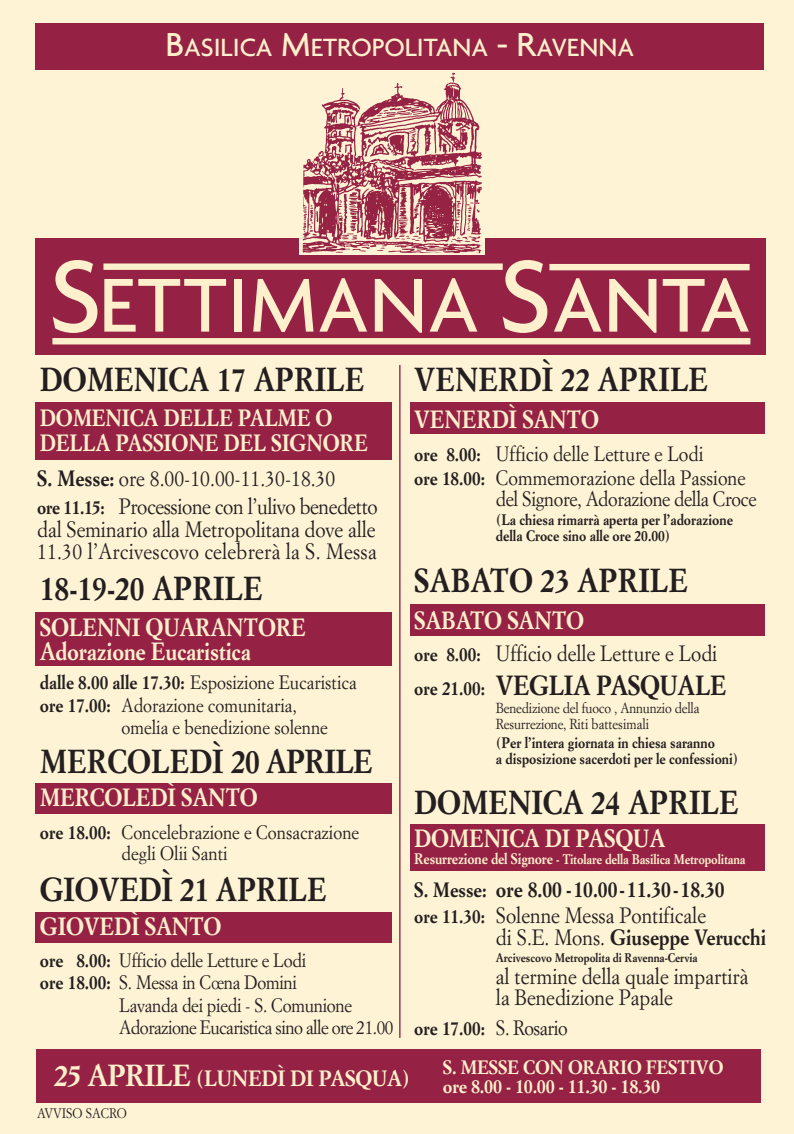
<style>
.page{position:relative;width:794px;height:1134px;background:#fef3d5}
.page>*{position:absolute;margin:0;border:0;box-sizing:border-box;transform-origin:0 0}
.t1{font:500 82.48px "Agenda";letter-spacing:.005em;color:#fef0cc}
.t2{font:700 32.72px "Simoncini Garamond";color:#231f20;scale:.9 1}
.t3{font:700 27.24px "Simoncini Garamond";letter-spacing:-.015em;color:#231f20;scale:.9 1}
.t4{font:500 27px "Agenda";color:#fef0cc}
.t5{font:700 24.52px/23.2px "Simoncini Garamond";letter-spacing:-.01em;color:#fef0cc;scale:.9 1}
.t6{font:700 23.16px/24.5px "Simoncini Garamond";letter-spacing:-.01em;color:#fef0cc;scale:.9 1}
.t7{font:21.8px/21.8px "Simoncini Garamond";color:#231f20;scale:.9 1}
.t8{font:700 21.8px/26.4px "Simoncini Garamond";color:#231f20;scale:.9 1}
.t9{font:21.8px/28.4px "Simoncini Garamond";letter-spacing:-.02em;color:#231f20;scale:.9 1}
.t10{font:700 21.8px "Simoncini Garamond";letter-spacing:-.015em;color:#fef0cc;scale:.95 1}
.t11{font:20.44px/24px "Simoncini Garamond";color:#231f20;scale:.9 1}
.t12{font:20.44px "Simoncini Garamond";letter-spacing:-.02em;color:#231f20;scale:.9 1}
.t13{font:19.08px/21.6px "Simoncini Garamond";color:#231f20;scale:.9 1}
.t14{font:700 19.08px/19.1px "Simoncini Garamond";letter-spacing:-.015em;color:#fef0cc;scale:.95 1}
.t15{font:19.08px "Simoncini Garamond";letter-spacing:-.03em;color:#231f20;scale:.9 1}
.t16{font:700 19.08px "Simoncini Garamond";color:#231f20;scale:.9 1}
.t17{font:700 15px/16.4px "Simoncini Garamond";color:#231f20;scale:.9 1}
.t18{font:14.32px/16.4px "Simoncini Garamond";letter-spacing:-.01em;color:#231f20;scale:.9 1}
.t19{font:700 13.64px "Simoncini Garamond";letter-spacing:-.01em;color:#fef0cc;scale:.9 1}
.t20{font:13.64px "Simoncini Garamond";color:#231f20;scale:.9 1}
.t21{font:700 12.28px "Simoncini Garamond";color:#231f20;scale:.9 1}
.s1{font-size:36px}
.s2{font-size:110px}
.s3{font-weight:700;font-size:19.08px}
.s4{font-weight:700}
.s5{font-size:19.08px}
.s6{font-size:15px}
.s7{font-size:20.44px}
.s8{font-weight:400}
.s9{font-weight:400;font-size:20.44px}
.s10{font-size:30px}
</style>
<div class="page">
<div style="left:36px;top:912px;width:356px;height:30px;background:#952245"></div>
<div style="left:36px;top:23px;width:728px;height:46px;background:#952245"></div>
<div style="left:36px;top:402px;width:356px;height:57px;background:#952245"></div>
<div style="left:410px;top:402px;width:355px;height:31px;background:#952245"></div>
<div style="left:410px;top:824px;width:355px;height:46px;background:#952245"></div>
<div style="left:410px;top:604px;width:355px;height:32px;background:#952245"></div>
<div style="left:36px;top:783px;width:356px;height:31px;background:#952245"></div>
<div style="left:36px;top:238px;width:730px;height:117px;background:#952245"></div>
<img style="left:300px;top:72px;width:182px;height:183px">
<div style="left:103px;top:263px;width:400px;height:7px;background:#fef0cc"></div>
<div style="left:549px;top:264px;width:200px;height:6px;background:#fef0cc"></div>
<div style="left:52px;top:338px;width:698px;height:6px;background:#fef0cc"></div>
<div style="left:36px;top:1049px;width:724px;height:54px;background:#952245"></div>
<hr style="left:399px;top:365px;width:1px;height:673px;background:#952245">
<div style="left:36px;top:612px;width:356px;height:53px;background:#952245"></div>
<h3 class="t4" style="left:166px;top:31px;width:470px"><span class="s1">B</span>ASILICA <span class="s1">M</span>ETROPOLITANA <span class="s1">- R</span>AVENNA</h3>
<h1 class="t1" style="left:49px;top:255px;width:702px"><span class="s2">S</span>ETTIMANA <span class="s2">S</span>ANTA</h1>
<h2 class="t2" style="left:40px;top:366px;width:362px">DOMENICA 17 APRILE</h2>
<h2 class="t2" style="left:414px;top:366px;width:328px">VENERDÌ 22 APRILE</h2>
<p class="t5" style="left:414px;top:409px;width:207px">VENERDÌ SANTO</p>
<p class="t11" style="left:414px;top:443px;width:370px"><span class="s3">ore 8.00:</span> Ufficio delle Letture e Lodi<br><span class="s3">ore 18.00:</span> Commemorazione della Passione</p>
<p class="t12" style="left:496px;top:490px;width:291px">del Signore, Adorazione della Croce</p>
<p class="t17" style="left:496px;top:512px;width:265px">(La chiesa rimarrà aperta per l’adorazione della Croce sino alle ore 20.00)</p>
<p class="t6" style="left:40px;top:408px;width:366px">DOMENICA DELLE PALME O<br>DELLA PASSIONE DEL SIGNORE</p>
<p class="t9" style="left:37px;top:465px;width:380px"><span class="s4">S. Messe:</span> ore 8.00-10.00-11.30-18.30<br><span class="s3">ore 11.15:</span> Processione con l’ulivo benedetto</p>
<p class="t7" style="left:37px;top:519px;width:379px;line-height:22.4px">dal Seminario alla Metropolitana dove alle<br>11.30 l’Arcivescovo celebrerà la S. Messa</p>
<h2 class="t2" style="left:40px;top:575px;width:249px">18-19-20 APRILE</h2>
<p class="t5" style="left:40px;top:618px;width:297px">SOLENNI QUARANTORE<br>Adorazione Eucaristica</p>
<p class="t13" style="left:40px;top:672px;width:353px;line-height:23.2px"><span class="s4">dalle 8.00 alle 17.30:</span> Esposizione Eucaristica <span class="s4">ore 17.00:</span> Adorazione comunitaria,</p>
<p class="t13" style="left:122px;top:718px;width:231px">omelia e benedizione solenne</p>
<h2 class="t2" style="left:40px;top:748px;width:371px">MERCOLEDÌ 20 APRILE</h2>
<p class="t5" style="left:40px;top:788px;width:244px">MERCOLEDÌ SANTO</p>
<p class="t13" style="left:122px;top:823px;width:265px;text-indent:-82px"><span class="s4">ore 18.00:</span> Concelebrazione e Consacrazione degli Olii Santi</p>
<h2 class="t2" style="left:40px;top:876px;width:320px">GIOVEDÌ 21 APRILE</h2>
<p class="t5" style="left:40px;top:917px;width:203px">GIOVEDÌ SANTO</p>
<p class="t13" style="left:40px;top:951px;width:297px"><span class="s4">ore 8.00:</span> Ufficio delle Letture e Lodi</p>
<p class="t13" style="left:40px;top:973px;width:287px"><span class="s4">ore 18.00:</span> S. Messa in Cœna Domini</p>
<p class="t13" style="left:119px;top:996px;width:260px">Lavanda dei piedi - S. Comunione</p>
<p class="t15" style="left:119px;top:1020px;width:306px">Adorazione Eucaristica sino alle ore 21.00</p>
<h2 class="t2" style="left:414px;top:567px;width:306px">SABATO 23 APRILE</h2>
<p class="t5" style="left:414px;top:610px;width:190px">SABATO SANTO</p>
<p class="t7" style="left:414px;top:644px;width:338px"><span class="s3">ore 8.00:</span> Ufficio delle Letture e Lodi</p>
<h3 class="t3" style="left:414px;top:674px;width:348px"><span class="s5">ore 21.00:</span> VEGLIA PASQUALE</h3>
<p class="t18" style="left:496px;top:700px;width:228px">Benedizione del fuoco , Annunzio della<br>Resurrezione, Riti battesimali</p>
<p class="t17" style="left:496px;top:735px;width:271px">(Per l’intera giornata in chiesa saranno<br>a disposizione sacerdoti per le confessioni)</p>
<h2 class="t2" style="left:414px;top:788px;width:362px">DOMENICA 24 APRILE</h2>
<p class="t5" style="left:414px;top:829px;width:280px">DOMENICA DI PASQUA</p>
<p class="t19" style="left:414px;top:853px;width:370px"><span class="s6">Resurrezione del Signore</span> - Titolare della Basilica Metropolitana</p>
<p class="t8" style="left:414px;top:877px;width:346px"><span class="s7">S. Messe:</span> ore 8.00 -10.00-11.30-18.30 <span class="s5">ore 11.30:</span> <span class="s8">Solenne Messa Pontificale</span></p>
<p class="t8" style="left:496px;top:926px;width:302px"><span class="s8">di S.E. Mons.</span> Giuseppe Verucchi</p>
<p class="t21" style="left:496px;top:952px;width:226px">Arcivescovo Metropolita di Ravenna-Cervia</p>
<p class="t7" style="left:496px;top:967px;width:282px">al termine della quale impartirà la Benedizione Papale</p>
<p class="t16" style="left:414px;top:1020px;width:172px">ore 17.00: <span class="s9">S. Rosario</span></p>
<p class="t10" style="left:54px;top:1069px;width:376px"><span class="s10">25 APRILE</span> (LUNEDÌ DI PASQUA)</p>
<p class="t20" style="left:37px;top:1108px;width:101px">AVVISO SACRO</p>
<p class="t14" style="left:443px;top:1059px;width:297px">S. MESSE CON ORARIO FESTIVO ore 8.00 - 10.00 - 11.30 - 18.30</p>
</div>
